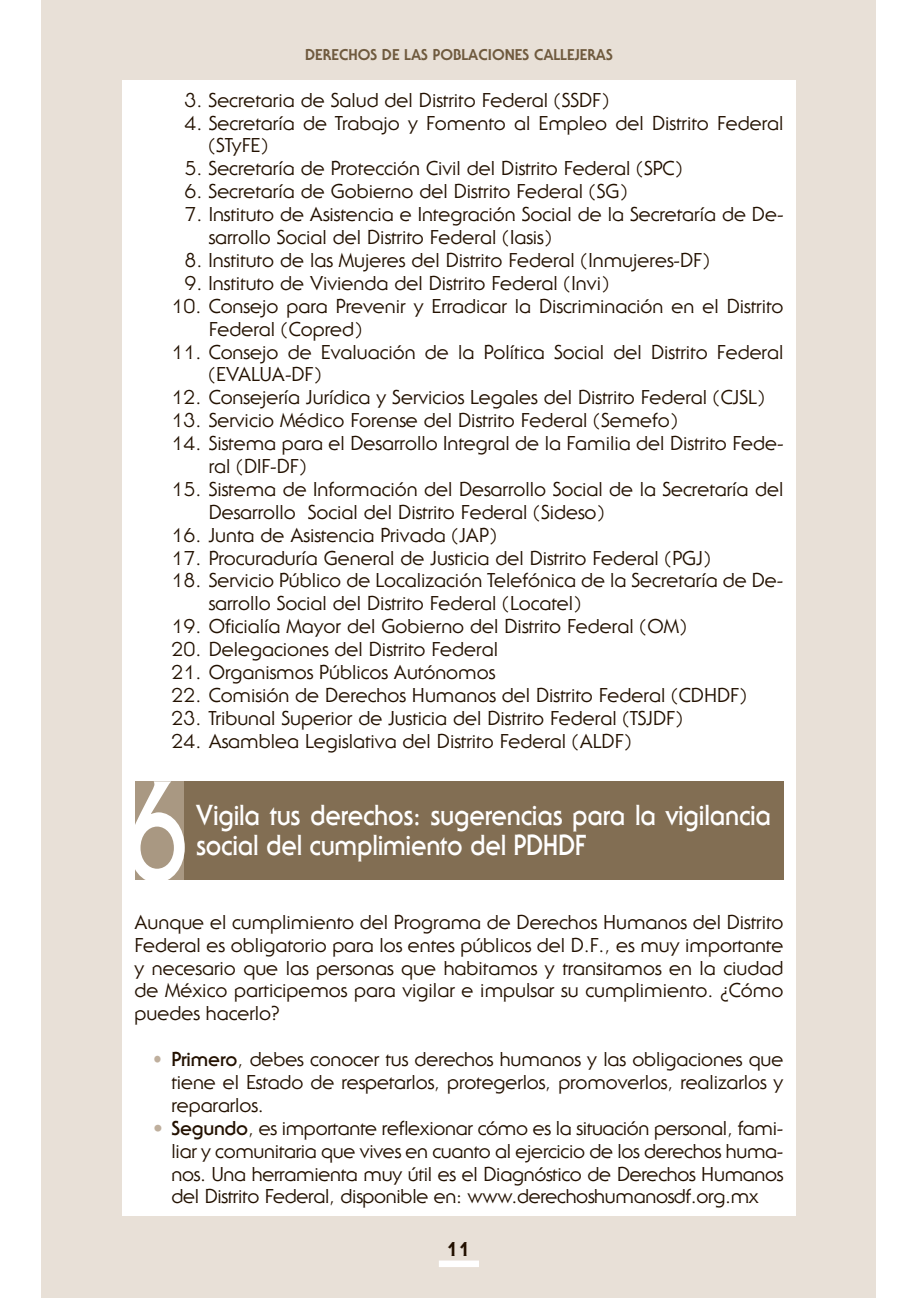
<style>
.page{position:relative;width:918px;height:1298px;background:#fff}
.page>*{position:absolute;margin:0;border:0;box-sizing:border-box;transform-origin:0 0}
.t1{font:700 28.4px/29.4px "Serif Gothic Std";letter-spacing:-.01em;color:#fff;scale:.9 1}
.t2{font:19.6px/22.8px "Serif Gothic Std";color:#231100}
.t3{font:800 19.6px "Serif Gothic Std";color:#231100}
.t4{font:800 15.2px "Serif Gothic Std";color:#6f5a3e}
.s1{font-weight:700}
</style>
<div class="page">
<div style="left:42px;top:0;width:834px;height:1298px;background:#e8e0d7"></div>
<div style="left:122px;top:80px;width:674px;height:1136px;background:#fff"></div>
<div style="left:439px;top:1261px;width:40px;height:6px;background:#fff"></div>
<div style="left:135px;top:781px;width:648px;height:99px;background:#826e53"></div>
<svg style="left:135px;top:781px;width:50px;height:99px;background:#cec5b8"></svg>
<p class="t4" style="left:305px;top:50px;width:309px">DERECHOS DE LAS POBLACIONES CALLEJERAS</p>
<p class="t2" style="left:185px;top:91px;width:426px">3. Secretaria de Salud del Distrito Federal (SSDF)</p>
<p class="t2" style="left:209px;top:113px;width:576px;text-indent:-24px">4. Secretaría de Trabajo y Fomento al Empleo del Distrito Federal (STyFE)</p>
<p class="t2" style="left:185px;top:159px;width:499px">5. Secretaría de Protección Civil del Distrito Federal (SPC)</p>
<p class="t2" style="left:185px;top:182px;width:444px">6. Secretaría de Gobierno del Distrito Federal (SG)</p>
<p class="t2" style="left:209px;top:205px;width:576px;text-indent:-24px">7. Instituto de Asistencia e Integración Social de la Secretaría de De&shy;sarrollo Social del Distrito Federal (Iasis)</p>
<p class="t2" style="left:185px;top:251px;width:526px">8. Instituto de las Mujeres del Distrito Federal (Inmujeres-DF)</p>
<p class="t2" style="left:185px;top:274px;width:426px">9. Instituto de Vivienda del Distrito Federal (Invi)</p>
<p class="t2" style="left:209px;top:297px;width:576px;text-indent:-37px">10. Consejo para Prevenir y Erradicar la Discriminación en el Distrito<br>Federal (Copred)</p>
<p class="t2" style="left:209px;top:342px;width:576px;text-indent:-37px">11. Consejo de Evaluación de la Política Social del Distrito Federal (EVALUA-DF)</p>
<p class="t2" style="left:172px;top:388px;width:594px">12. Consejería Jurídica y Servicios Legales del Distrito Federal (CJSL)</p>
<p class="t2" style="left:172px;top:411px;width:507px">13. Servicio Médico Forense del Distrito Federal (Semefo)</p>
<p class="t2" style="left:209px;top:434px;width:576px;text-indent:-37px">14. Sistema para el Desarrollo Integral de la Familia del Distrito Fede&shy;ral (DIF-DF)</p>
<p class="t2" style="left:209px;top:480px;width:576px;text-indent:-37px">15. Sistema de Información del Desarrollo Social de la Secretaría del<br>Desarrollo Social del Distrito Federal (Sideso)</p>
<p class="t2" style="left:172px;top:526px;width:326px">16. Junta de Asistencia Privada (JAP)</p>
<p class="t2" style="left:172px;top:548px;width:541px">17. Procuraduría General de Justicia del Distrito Federal (PGJ)</p>
<p class="t2" style="left:209px;top:571px;width:576px;text-indent:-37px">18. Servicio Público de Localización Telefónica de la Secretaría de De&shy;sarrollo Social del Distrito Federal (Locatel)</p>
<p class="t2" style="left:172px;top:617px;width:517px">19. Oficialía Mayor del Gobierno del Distrito Federal (OM)</p>
<p class="t2" style="left:172px;top:640px;width:328px">20. Delegaciones del Distrito Federal</p>
<p class="t2" style="left:172px;top:663px;width:325px">21. Organismos Públicos Autónomos</p>
<p class="t2" style="left:172px;top:686px;width:577px">22. Comisión de Derechos Humanos del Distrito Federal (CDHDF)</p>
<p class="t2" style="left:172px;top:709px;width:513px">23. Tribunal Superior de Justicia del Distrito Federal (TSJDF)</p>
<p class="t2" style="left:172px;top:732px;width:461px">24. Asamblea Legislativa del Distrito Federal (ALDF)</p>
<h1 class="t1" style="left:196px;top:803px;width:640px">Vigila tus derechos: sugerencias para la vigilancia social del cumplimiento del PDHDF</h1>
<p class="t2" style="left:135px;top:912px;width:651px;text-align:justify">Aunque el cumplimiento del Programa de Derechos Humanos del Distrito Federal es obligatorio para los entes públicos del D.F., es muy importante y necesario que las personas que habitamos y transitamos en la ciudad de México participemos para vigilar e impulsar su cumplimiento. ¿Cómo puedes hacerlo?</p>
<p class="t2" style="left:172px;top:1050px;width:613px"><span class="s1">Primero</span>, debes conocer tus derechos humanos y las obligaciones que tiene el Estado de respetarlos, protegerlos, promoverlos, realizarlos y repararlos.<br><span class="s1">Segundo</span>, es importante reflexionar cómo es la situación personal, fami&shy;liar y comunitaria que vives en cuanto al ejercicio de los derechos huma&shy;nos. Una herramienta muy útil es el Diagnóstico de Derechos Humanos del Distrito Federal, disponible en: www.derechoshumanosdf.org.mx</p>
<p class="t3" style="left:447px;top:1242px;width:25px">11</p>
</div>
